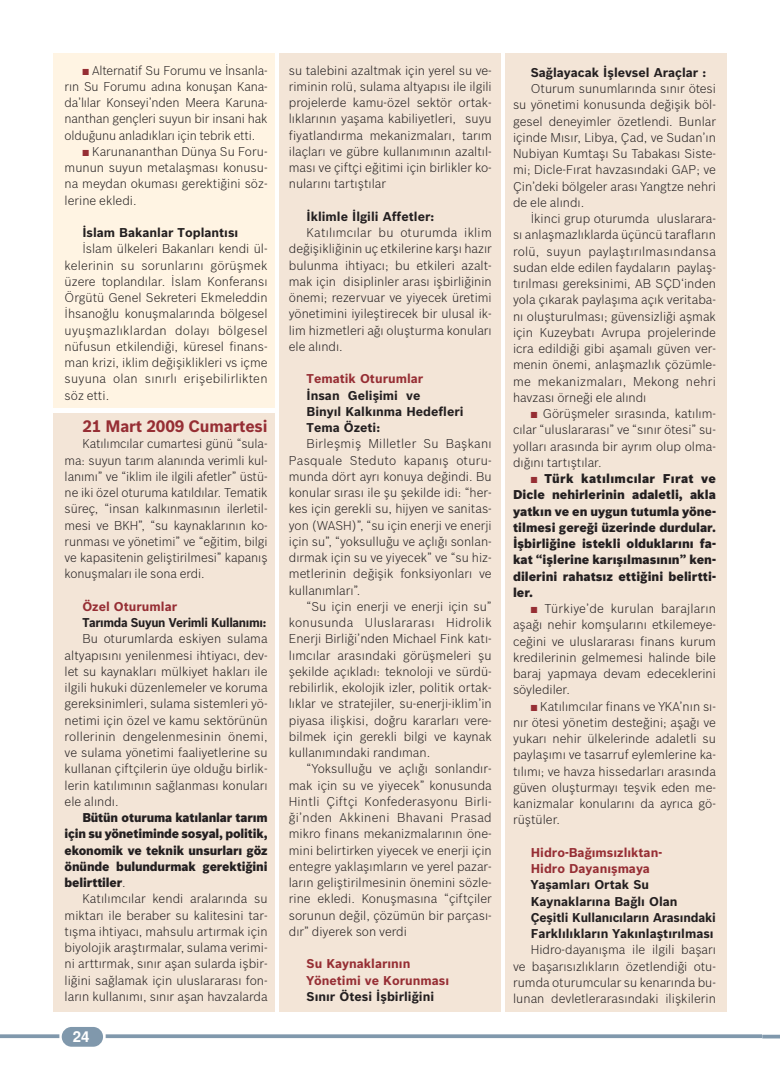
<style>
.page{position:relative;width:780px;height:1088px;background:#fff}
.page>*{position:absolute;margin:0;border:0;box-sizing:border-box;transform-origin:0 0}
.t1{font:700 16.25px "Bosch Sans Turkish";letter-spacing:-.01em;color:#962e34}
.t2{font:15px "Helvetica Turk B";color:#fff}
.t3{font:300 12.5px/16.2px "Bosch Sans Turkish";color:#231f20;text-align:justify}
.t4{font:900 12.5px/16.2px "Bosch Sans Turkish";letter-spacing:-.005em;color:#231f20;text-align:justify}
.t5{font:700 12.5px/16.2px "Bosch Sans Turkish";color:#231f20}
.t6{font:700 12.5px/16.2px "Bosch Sans Turkish";color:#962e34}
.t7{font:700 12.5px "Bosch Sans Turkish";letter-spacing:-.03em;color:#231f20;scale:.95 1}
.s1{color:#962e34}
.s2{font-weight:300}
</style>
<div class="page">
<svg style="left:106px;top:1034px;width:656px;height:4px;background:#8ba0b3"></svg>
<svg style="left:0;top:1034px;width:59px;height:4px"></svg>
<div style="left:62px;top:1027px;width:41px;height:20px;background:#8098ac;border-radius:10px"></div>
<hr style="left:762px;top:1035px;width:18px;height:3px;background:#8098ac">
<div style="left:53px;top:53px;width:221px;height:355px;background:#fff4e3"></div>
<div style="left:53px;top:413px;width:221px;height:598px;background:#f3e5d7"></div>
<div style="left:279px;top:53px;width:221px;height:958px;background:#f3e5d7"></div>
<div style="left:505px;top:53px;width:221px;height:958px;background:#f3e5d7"></div>
<p class="t3" style="left:65px;top:63px;width:204px;text-indent:18px"><span class="s1">■</span> Alternatif Su Forumu ve Ýnsanla&shy;rın Su Forumu adına konuþan Kana&shy;da’lılar Konseyi’nden Meera Karuna&shy;nanthan gençleri suyun bir insani hak olduðunu anladıkları için tebrik etti.</p>
<p class="t3" style="left:65px;top:144px;width:204px;text-indent:18px"><span class="s1">■</span> Karunananthan Dünya Su Foru&shy;munun suyun metalaþması konusu&shy;na meydan okuması gerektiðini söz&shy;lerine ekledi.</p>
<p class="t5" style="left:82px;top:225px;width:157px">‹slam Bakanlar Toplant›s›</p>
<p class="t3" style="left:65px;top:242px;width:204px;text-indent:18px">Ýslam ülkeleri Bakanları kendi ül&shy;kelerinin su sorunlarını görüþmek üzere toplandılar. Ýslam Konferansı Örgütü Genel Sekreteri Ekmeleddin Ýhsanoðlu konuþmalarında bölgesel uyuþmazlıklardan dolayı bölgesel nüfusun etkilendiði, küresel finans&shy;man krizi, iklim deðiþiklikleri vs içme suyuna olan sınırlı eriþebilirlikten söz etti.</p>
<h1 class="t1" style="left:82px;top:420px;width:187px">21 Mart 2009 Cumartesi</h1>
<p class="t3" style="left:65px;top:437px;width:204px;text-indent:18px">Katılımcılar cumartesi günü “sula&shy;ma: suyun tarım alanında verimli kul&shy;lanımı” ve “iklim ile ilgili afetler” üstü&shy;ne iki özel oturuma katıldılar. Tematik süreç, “insan kalkınmasının ilerletil&shy;mesi ve BKH”, “su kaynaklarının ko&shy;runması ve yönetimi” ve “eðitim, bilgi ve kapasitenin geliþtirilmesi” kapanıþ konuþmaları ile sona erdi.</p>
<p class="t6" style="left:82px;top:599px;width:96px">Özel Oturumlar</p>
<p class="t7" style="left:82px;top:618px;width:195px">Tar›mda Suyun Verimli Kullan›m›:</p>
<p class="t3" style="left:65px;top:632px;width:204px;text-indent:18px">Bu oturumlarda eskiyen sulama altyapısını yenilenmesi ihtiyacı, dev&shy;let su kaynakları mülkiyet hakları ile ilgili hukuki düzenlemeler ve koruma gereksinimleri, sulama sistemleri yö&shy;netimi için özel ve kamu sektörünün rollerinin dengelenmesinin önemi, ve sulama yönetimi faaliyetlerine su kullanan çiftçilerin üye olduðu birlik&shy;lerin katılımının saðlanması konuları ele alındı.</p>
<p class="t4" style="left:65px;top:810px;width:204px;text-indent:18px">Bütün oturuma katılanlar tarım için su yönetiminde sosyal, politik, ekonomik ve teknik unsurları göz önünde bulundurmak gerektiðini belirttiler<span class="s2">.</span></p>
<p class="t3" style="left:65px;top:892px;width:204px;text-indent:18px">Katılımcılar kendi aralarında su miktarı ile beraber su kalitesini tar&shy;tıþma ihtiyacı, mahsulu artırmak için biyolojik araþtırmalar, sulama verimi&shy;ni arttırmak, sınır aþan sularda iþbir&shy;liðini saðlamak için uluslararası fon&shy;ların kullanımı, sınır aþan havzalarda</p>
<p class="t2" style="left:73px;top:1031px;width:18px">24</p>
<p class="t3" style="left:289px;top:63px;width:204px">su talebini azaltmak için yerel su ve&shy;riminin rolü, sulama altyapısı ile ilgili projelerde kamu-özel sektör ortak&shy;lıklarının yaþama kabiliyetleri, suyu fiyatlandırma mekanizmaları, tarım ilaçları ve gübre kullanımının azaltıl&shy;ması ve çiftçi eðitimi için birlikler ko&shy;nularını tartıþtılar</p>
<p class="t5" style="left:306px;top:209px;width:129px">‹klimle ‹lgili Affetler:</p>
<p class="t3" style="left:289px;top:225px;width:204px;text-indent:18px">Katılımcılar bu oturumda iklim deðiþikliðinin uç etkilerine karþı hazır bulunma ihtiyacı; bu etkileri azalt&shy;mak için disiplinler arası iþbirliðinin önemi; rezervuar ve yiyecek üretimi yönetimini iyileþtirecek bir ulusal ik&shy;lim hizmetleri aðı oluþturma konuları ele alındı.</p>
<p class="t6" style="left:306px;top:372px;width:118px">Tematik Oturumlar</p>
<p class="t5" style="left:306px;top:388px;width:158px">‹nsan Geliflimi ve<br>Biny›l Kalk›nma Hedefleri<br>Tema Özeti:</p>
<p class="t3" style="left:289px;top:437px;width:204px;text-indent:18px">Birleþmiþ Milletler Su Baþkanı Pasquale Steduto kapanıþ oturu&shy;munda dört ayrı konuya deðindi. Bu konular sırası ile þu þekilde idi: “her&shy;kes için gerekli su, hijyen ve sanitas&shy;yon (WASH)”, “su için enerji ve enerji için su”, “yoksulluðu ve açlıðı sonlan&shy;dırmak için su ve yiyecek” ve “su hiz&shy;metlerinin deðiþik fonksiyonları ve kullanımları”.</p>
<p class="t3" style="left:289px;top:599px;width:204px;text-indent:18px">“Su için enerji ve enerji için su” konusunda Uluslararası Hidrolik Enerji Birliði’nden Michael Fink katı&shy;lımcılar arasındaki görüþmeleri þu þekilde açıkladı: teknoloji ve sürdü&shy;rebilirlik, ekolojik izler, politik ortak&shy;lıklar ve stratejiler, su-enerji-iklim’in piyasa iliþkisi, doðru kararları vere&shy;bilmek için gerekli bilgi ve kaynak kullanımındaki randıman.</p>
<p class="t3" style="left:289px;top:762px;width:204px;text-indent:18px">“Yoksulluðu ve açlıðı sonlandır&shy;mak için su ve yiyecek” konusunda Hintli Çiftçi Konfederasyonu Birli&shy;ði’nden Akkineni Bhavani Prasad mikro finans mekanizmalarının öne&shy;mini belirtirken yiyecek ve enerji için entegre yaklaþımların ve yerel pazar&shy;ların geliþtirilmesinin önemini sözle&shy;rine ekledi. Konuþmasına “çiftçiler sorunun deðil, çözümün bir parçası&shy;dır” diyerek son verdi</p>
<p class="t6" style="left:306px;top:957px;width:144px">Su Kaynaklar›n›n<br>Yönetimi ve Korunmas›</p>
<p class="t5" style="left:306px;top:989px;width:129px">S›n›r Ötesi ‹flbirli¤ini</p>
<p class="t5" style="left:530px;top:65px;width:177px">Sa¤layacak ‹fllevsel Araçlar :</p>
<p class="t3" style="left:513px;top:81px;width:204px;text-indent:18px">Oturum sunumlarında sınır ötesi su yönetimi konusunda deðiþik böl&shy;gesel deneyimler özetlendi. Bunlar içinde Mısır, Libya, Çad, ve Sudan’ın Nubiyan Kumtaþı Su Tabakası Siste&shy;mi; Dicle-Fırat havzasındaki GAP; ve Çin’deki bölgeler arası Yangtze nehri de ele alındı.</p>
<p class="t3" style="left:513px;top:211px;width:204px;text-indent:18px">Ýkinci grup oturumda uluslarara&shy;sı anlaþmazlıklarda üçüncü tarafların rolü, suyun paylaþtırılmasındansa sudan elde edilen faydaların paylaþ&shy;tırılması gereksinimi, AB SÇD‘inden yola çıkarak paylaþıma açık veritaba&shy;nı oluþturulması; güvensizliði aþmak için Kuzeybatı Avrupa projelerinde icra edildiði gibi aþamalı güven ver&shy;menin önemi, anlaþmazlık çözümle&shy;me mekanizmaları, Mekong nehri havzası örneði ele alındı</p>
<p class="t3" style="left:513px;top:406px;width:204px;text-indent:18px"><span class="s1">■</span> Görüþmeler sırasında, katılım&shy;cılar “uluslararası” ve “sınır ötesi” su&shy;yolları arasında bir ayrım olup olma&shy;dıðını tartıþtılar.</p>
<p class="t4" style="left:513px;top:471px;width:204px;text-indent:18px"><span class="s1">■</span> Türk katılımcılar Fırat ve Dicle nehirlerinin adaletli, akla yatkın ve en uygun tutumla yöne&shy;tilmesi gereði üzerinde durdular.<br>Ýþbirliðine istekli olduklarını fa&shy;kat “iþlerine karıþılmasının” ken&shy;dilerini rahatsız ettiðini belirtti&shy;ler.</p>
<p class="t3" style="left:513px;top:601px;width:204px;text-indent:18px"><span class="s1">■</span> Türkiye’de kurulan barajların aþaðı nehir komþularını etkilemeye&shy;ceðini ve uluslararası finans kurum kredilerinin gelmemesi halinde bile baraj yapmaya devam edeceklerini söylediler.</p>
<p class="t3" style="left:513px;top:699px;width:204px;text-indent:18px"><span class="s1">■</span> Katılımcılar finans ve YKA’nın sı&shy;nır ötesi yönetim desteðini; aþaðı ve yukarı nehir ülkelerinde adaletli su paylaþımı ve tasarruf eylemlerine ka&shy;tılımı; ve havza hissedarları arasında güven oluþturmayı teþvik eden me&shy;kanizmalar konularını da ayrıca gö&shy;rüþtüler.</p>
<p class="t6" style="left:530px;top:845px;width:133px">Hidro-Ba¤›ms›zl›ktan-<br>Hidro Dayan›flmaya</p>
<p class="t5" style="left:530px;top:878px;width:187px">Yaflamlar› Ortak Su<br>Kaynaklar›na Ba¤l› Olan<br>Çeflitli Kullan›c›lar›n Aras›ndaki<br>Farkl›l›klar›n Yak›nlaflt›r›lmas›</p>
<p class="t3" style="left:513px;top:943px;width:204px;text-indent:18px">Hidro-dayanıþma ile ilgili baþarı ve baþarısızlıkların özetlendiði otu&shy;rumda oturumcular su kenarında bu&shy;lunan devletlerarasındaki iliþkilerin</p>
</div>
